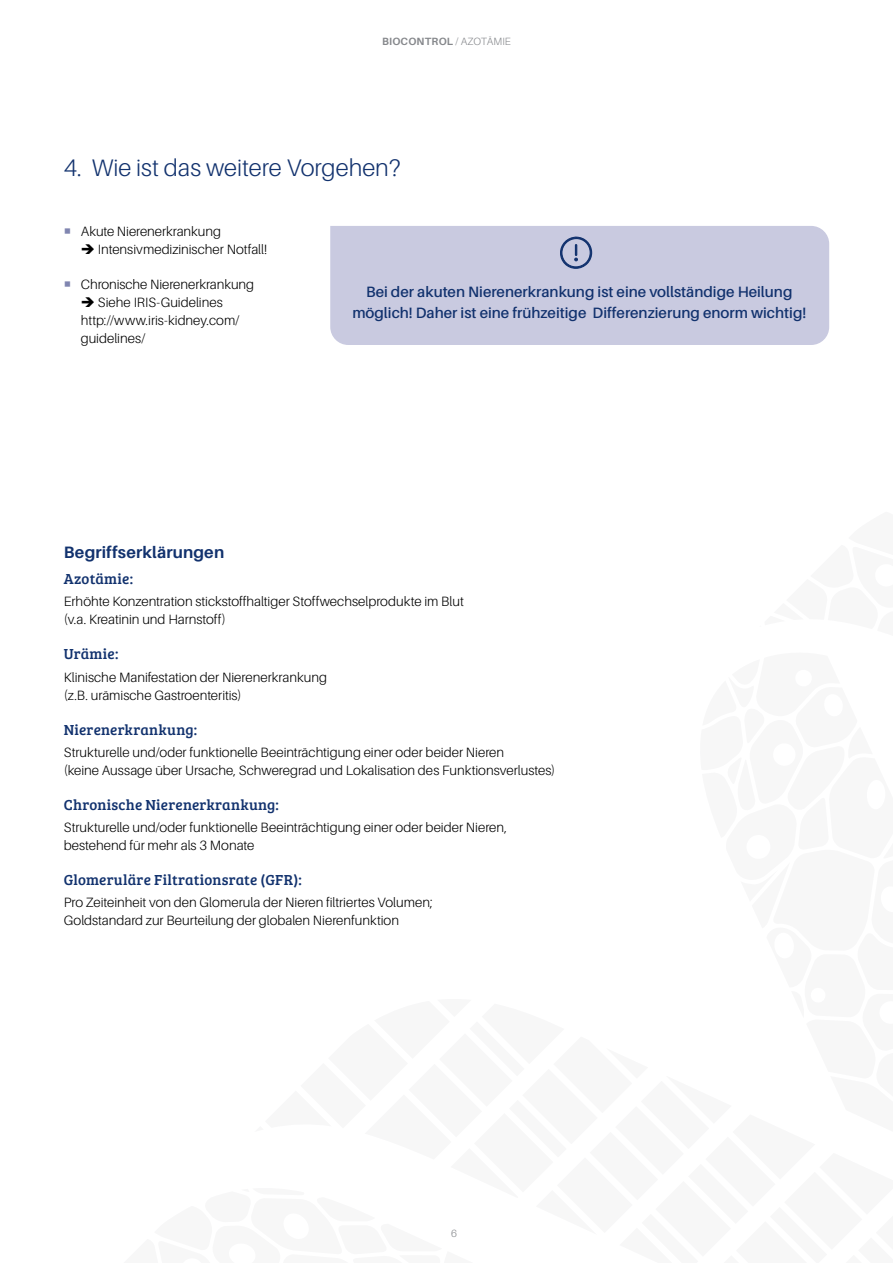
<style>
.page{position:relative;width:893px;height:1263px;background:#fff}
.page>*{position:absolute;margin:0;border:0;box-sizing:border-box;transform-origin:0 0}
.t1{font:300 24px "Aileron";color:#12326e}
.t2{font:700 16.5px "Aileron";letter-spacing:.01em;color:#12326e}
.t3{font:600 15px/21px "Aileron";color:#12326e;text-align:center}
.t4{font:15px "Bree Serif";letter-spacing:.015em;color:#12326e}
.t5{font:300 13.5px/18px "Aileron";color:#000}
.t6{font:700 10.5px "Aileron";letter-spacing:.02em;color:#86888c}
.t7{font:300 10.5px "Aileron";color:#86888c}
.s1{font-weight:300}
</style>
<div class="page">
<div style="left:330px;top:226px;width:499px;height:119px;background:#c9cae0"></div>
<svg style="left:560px;top:236px;width:33px;height:35px"></svg>
<p class="t6" style="left:382px;top:36px;width:130px">BIOCONTROL <span class="s1">/ Azotämi e</span></p>
<h1 class="t1" style="left:64px;top:155px;width:339px">4. Wie ist das weitere Vorgehen?</h1>
<p class="t5" style="left:81px;top:223px;width:142px">Akute Nierenerkrankung</p>
<p class="t5" style="left:81px;top:241px;width:188px">➔ Intensivmedizinischer Notfall!</p>
<p class="t5" style="left:81px;top:276px;width:175px">Chronische Nierenerkrankung</p>
<p class="t5" style="left:81px;top:294px;width:160px">➔ Siehe IRIS-Guidelines http://www.iris-kidney.com/ guidelines/</p>
<p class="t3" style="left:352px;top:281px;width:455px">Bei der akuten Nierenerkrankung ist eine vollständige Heilung möglich! Daher ist eine frühzeitige Differenzierung enorm wichtig!</p>
<p class="t2" style="left:64px;top:543px;width:162px">Begriffserklärungen</p>
<p class="t4" style="left:64px;top:568px;width:71px">Azotämie:</p>
<p class="t5" style="left:64px;top:593px;width:402px">Erhöhte Konzentration stickstoffhaltiger Stoffwechselprodukte im Blut (v.a. Kreatinin und Harnstoff)</p>
<p class="t4" style="left:64px;top:643px;width:56px">Urämie:</p>
<p class="t5" style="left:64px;top:668px;width:265px">Klinische Manifestation der Nierenerkrankung (z.B. urämische Gastroenteritis)</p>
<p class="t4" style="left:64px;top:718px;width:135px">Nierenerkrankung:</p>
<p class="t5" style="left:64px;top:743px;width:493px">Strukturelle und/oder funktionelle Beeinträchtigung einer oder beider Nieren<br>(keine Aussage über Ursache, Schweregrad und Lokalisation des Funktionsverlustes)</p>
<p class="t4" style="left:64px;top:794px;width:217px">Chronische Nierenerkrankung:</p>
<p class="t5" style="left:64px;top:818px;width:445px">Strukturelle und/oder funktionelle Beeinträchtigung einer oder beider Nieren, bestehend für mehr als 3 Monate</p>
<p class="t4" style="left:64px;top:869px;width:239px">Glomeruläre Filtrationsrate (GFR):</p>
<p class="t5" style="left:64px;top:894px;width:370px">Pro Zeiteinheit von den Glomerula der Nieren filtriertes Volumen;<br>Goldstandard zur Beurteilung der globalen Nierenfunktion</p>
<p class="t7" style="left:451px;top:1228px;width:7px">6</p>
</div>
